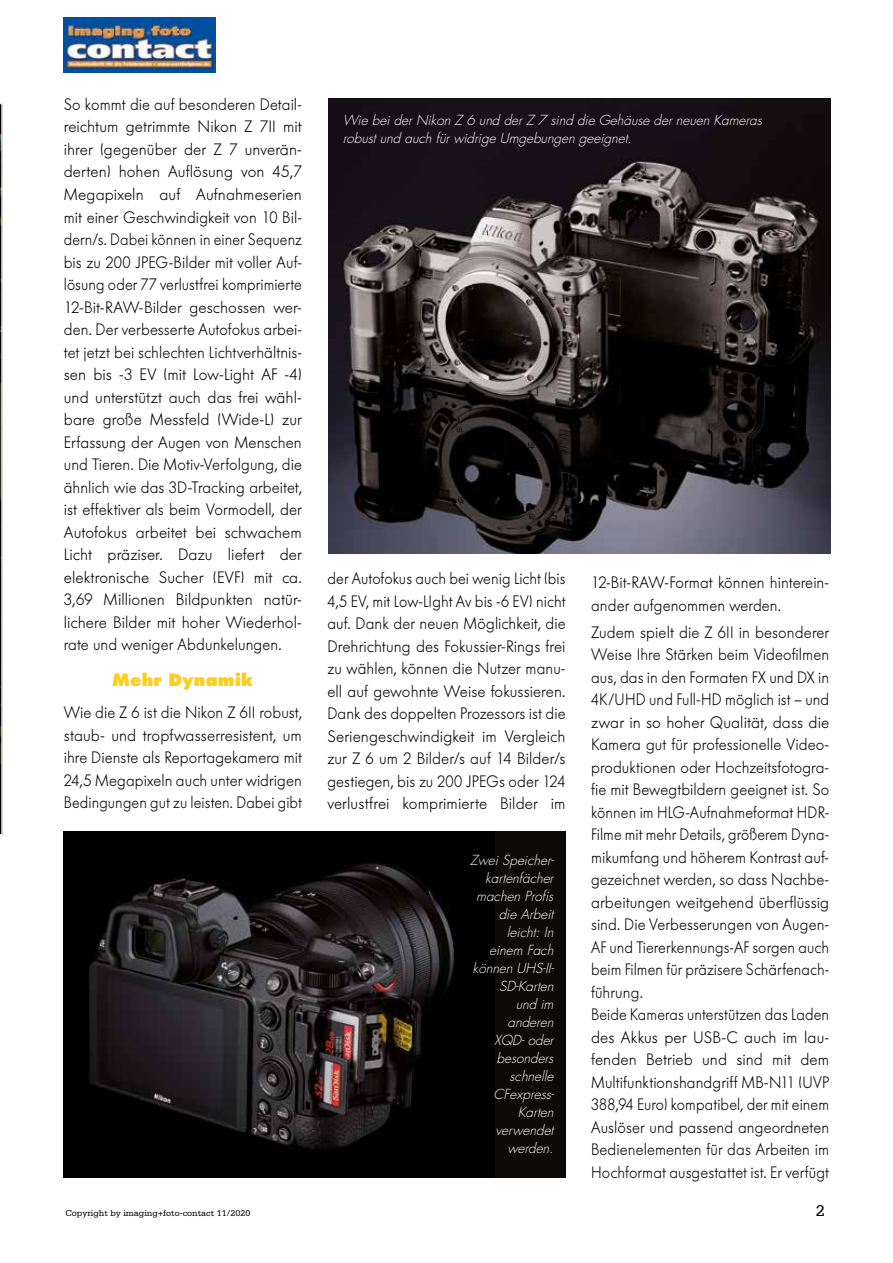
<style>
.page{position:relative;width:893px;height:1263px;background:#fff}
.page>*{position:absolute;margin:0;border:0;box-sizing:border-box;transform-origin:0 0}
.t1{font:300 16.5px/22.5px "Futura BQ";letter-spacing:.005em;color:#000;text-align:justify;scale:.95 1}
.t2{font:300 16.5px/22.5px "Futura BQ";letter-spacing:.005em;color:#000;scale:.96 1}
.t3{font:300 16.5px/22.5px "Futura BQ";letter-spacing:.005em;color:#000;text-align:justify;scale:.93 1}
.t4{font:800 16.5px "Futura";letter-spacing:.015em;color:#ffcd1c}
.t5{font:16.5px "Serifa";color:#000}
.t6{font:italic 300 13.5px/18px "Futura";color:#fff}
.t7{font:9px "Serifa";color:#000}
</style>
<div class="page">
<img style="left:329px;top:99px;width:502px;height:454px">
<div style="left:64px;top:831px;width:502px;height:347px;background:#0c0b0a"></div>
<img style="left:64px;top:831px;width:430px;height:347px">
<svg style="left:0;top:103px;width:3px;height:732px;background:#868785"></svg>
<img style="left:64px;top:17px;width:152px;height:56px">
<p class="t1" style="left:64px;top:93px;width:252px">So kommt die auf besonderen Detail&shy;reichtum getrimmte Nikon Z 7II mit ihrer (gegenüber der Z 7 unverän&shy;derten) hohen Auflösung von 45,7<br>Megapixeln auf Aufnahmeserien mit einer Geschwindigkeit von 10 Bil&shy;dern/s. Dabei können in einer Sequenz bis zu 200 JPEG-Bilder mit voller Auf&shy;lösung oder 77 verlustfrei komprimierte 12-Bit-RAW-Bilder geschossen wer&shy;den. Der verbesserte Autofokus arbei&shy;tet jetzt bei schlechten Lichtverhältnis&shy;sen bis -3 EV (mit Low-Light AF -4) und unterstützt auch das frei wähl&shy;bare große Messfeld (Wide-L) zur Erfassung der Augen von Menschen und Tieren. Die Motiv-Verfolgung, die ähnlich wie das 3D-Tracking arbeitet, ist effektiver als beim Vormodell, der Autofokus arbeitet bei schwachem Licht präziser. Dazu liefert der elektronische Sucher (EVF) mit ca.<br>3,69 Millionen Bildpunkten natür&shy;lichere Bilder mit hoher Wiederhol&shy;rate und weniger Abdunkelungen.</p>
<p class="t4" style="left:112px;top:670px;width:143px">Mehr Dynamik</p>
<p class="t1" style="left:64px;top:701px;width:252px">Wie die Z 6 ist die Nikon Z 6II robust, staub- und tropfwasserresistent, um ihre Dienste als Reportagekamera mit 24,5 Megapixeln auch unter widrigen Bedingungen gut zu leisten. Dabei gibt</p>
<p class="t6" style="left:343px;top:111px;width:421px">Wie bei der Nikon Z 6 und der Z 7 sind die Gehäuse der neuen Kameras robust und auch für widrige Umgebungen geeignet.</p>
<p class="t3" style="left:327px;top:567px;width:258px">der Autofokus auch bei wenig Licht (bis 4,5 EV, mit Low-LIght Av bis -6 EV) nicht auf. Dank der neuen Möglichkeit, die Drehrichtung des Fokussier-Rings frei zu wählen, können die Nutzer manu&shy;ell auf gewohnte Weise fokussieren.<br>Dank des doppelten Prozessors ist die Seriengeschwindigkeit im Vergleich zur Z 6 um 2 Bilder/s auf 14 Bilder/s gestiegen, bis zu 200 JPEGs oder 124 verlustfrei komprimierte Bilder im</p>
<p class="t6" style="left:470px;top:851px;width:86px;text-align:right">Zwei Speicher&shy;kartenfächer machen Profis die Arbeit leicht: In einem Fach können UHS-II-<br>SD-Karten<br>und im anderen<br>XQD- oder besonders schnelle<br>CFexpress-<br>Karten verwendet werden.</p>
<p class="t2" style="left:591px;top:572px;width:248px">12-Bit-RAW-Format können hinterein&shy;ander aufgenommen werden.</p>
<p class="t2" style="left:591px;top:621px;width:250px">Zudem spielt die Z 6II in besonderer Weise Ihre Stärken beim Videofilmen aus, das in den Formaten FX und DX in 4K/UHD und Full-HD möglich ist – und zwar in so hoher Qualität, dass die Kamera gut für professionelle Video&shy;produktionen oder Hochzeitsfotogra&shy;fie mit Bewegtbildern geeignet ist. So können im HLG-Aufnahmeformat HDR-Filme mit mehr Details, größerem Dyna&shy;mikumfang und höherem Kontrast auf&shy;gezeichnet werden, so dass Nachbe&shy;arbeitungen weitgehend überflüssig sind. Die Verbesserungen von Augen-AF und Tiererkennungs-AF sorgen auch beim Filmen für präzisere Schärfenach&shy;führung.<br>Beide Kameras unterstützen das Laden des Akkus per USB-C auch im lau&shy;fenden Betrieb und sind mit dem Multifunktionshandgriff MB-N11 (UVP 388,94 Euro) kompatibel, der mit einem Auslöser und passend angeordneten Bedienelementen für das Arbeiten im Hochformat ausgestattet ist. Er verfügt</p>
<p class="t7" style="left:65px;top:1208px;width:186px">Copyright by imaging+foto-contact 11/2020</p>
<p class="t5" style="left:816px;top:1201px;width:11px">2</p>
</div>
